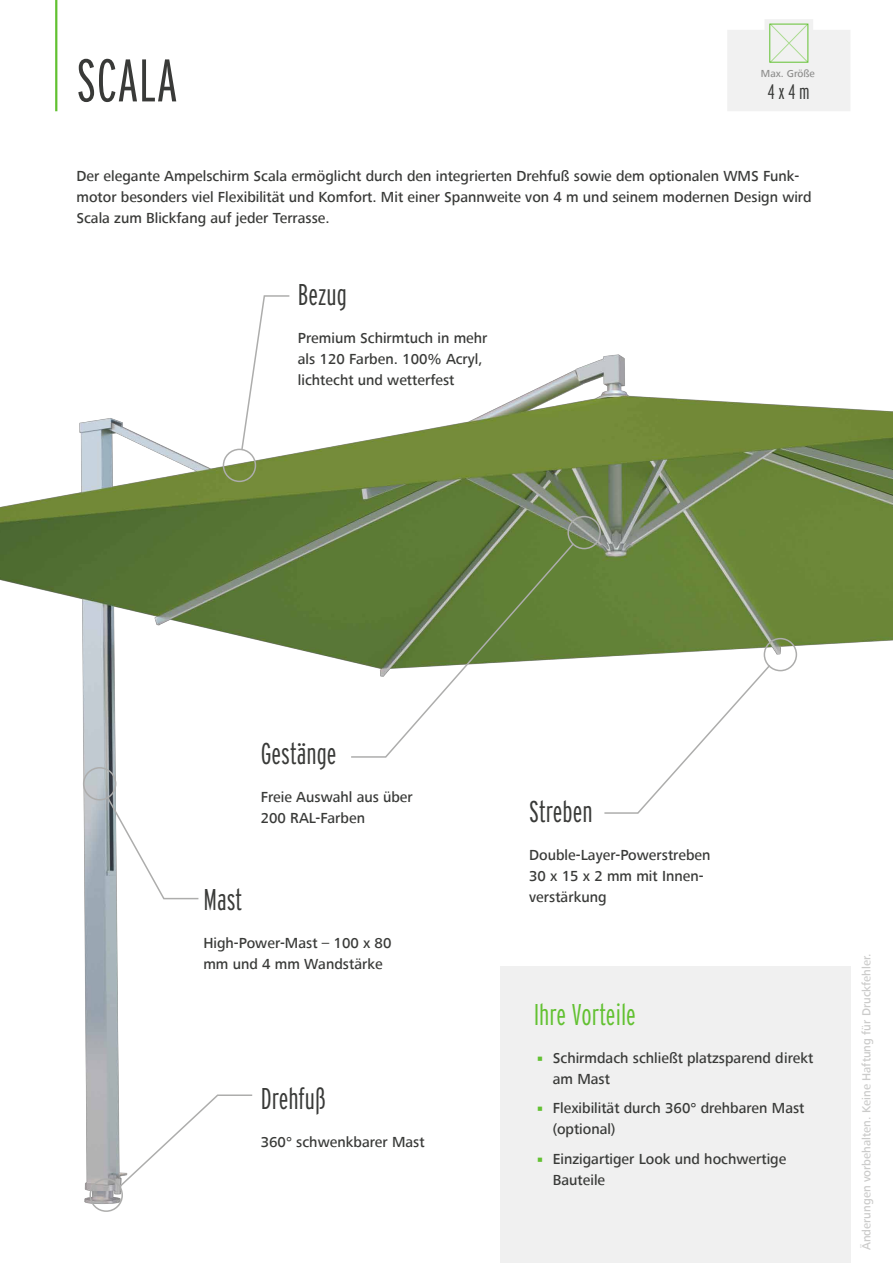
<style>
.page{position:relative;width:893px;height:1263px;background:#fff}
.page>*{position:absolute;margin:0;border:0;box-sizing:border-box;transform-origin:0 0}
.t1{font:300 60px "Interstate Compressed";color:#393a38}
.t2{font:300 30px "Interstate Compressed";color:#393a38}
.t3{font:300 30px "Interstate Compressed";color:#62c131}
.t4{font:300 21px "Interstate Compressed";color:#393a38}
.t5{font:500 15px/21px "Frutiger Next Com";color:#393a38}
.t6{font:500 12px "Frutiger Next Com";color:#cbcbca}
.t7{font:500 10.5px "Frutiger Next Com";color:#8e8e8d}
.s1{font-family:"Warema Nimbus Cnd";font-weight:400;color:#62c131}
</style>
<div class="page">
<img style="left:0;top:354px;width:893px;height:902px">
<div style="left:500px;top:967px;width:350px;height:296px;background:#f0f0f0"></div>
<svg style="left:727px;top:19px;width:123px;height:92px"></svg>
<div style="left:769px;top:24px;width:39px;height:39px;border:1px solid #62c131"></div>
<div style="left:764px;top:638px;width:33px;height:33px;border:2px solid #adadac;border-radius:50%"></div>
<div style="left:223px;top:449px;width:33px;height:33px;border:2px solid #adadac;border-radius:50%"></div>
<svg style="left:603px;top:663px;width:169px;height:151px"></svg>
<svg style="left:240px;top:295px;width:51px;height:156px"></svg>
<div style="left:83px;top:767px;width:33px;height:33px;border:2px solid #adadac;border-radius:50%"></div>
<svg style="left:106px;top:796px;width:94px;height:104px"></svg>
<svg style="left:118px;top:1094px;width:136px;height:94px"></svg>
<div style="left:89px;top:1178px;width:34px;height:34px;border:2px solid #adadac;border-radius:50%"></div>
<svg style="left:350px;top:542px;width:225px;height:216px"></svg>
<div style="left:567px;top:516px;width:34px;height:33px;border:2px solid #adadac;border-radius:50%"></div>
<hr style="left:55px;top:0;width:2px;height:111px;background:#62c131">
<h1 class="t1" style="left:76px;top:47px;width:103px">SCALA</h1>
<p class="t7" style="left:761px;top:67px;width:55px">Max. Größe</p>
<h3 class="t4" style="left:768px;top:79px;width:43px">4 x 4 m</h3>
<p class="t5" style="left:76px;top:165px;width:737px">Der elegante Ampelschirm Scala ermöglicht durch den integrierten Drehfuß sowie dem optionalen WMS Funk&shy;motor besonders viel Flexibilität und Komfort. Mit einer Spannweite von 4 m und seinem modernen Design wird<br>Scala zum Blickfang auf jeder Terrasse.</p>
<h2 class="t2" style="left:298px;top:278px;width:51px">Bezug</h2>
<p class="t5" style="left:298px;top:328px;width:191px">Premium Schirmtuch in mehr als 120 Farben. 100% Acryl, lichtecht und wetterfest</p>
<h2 class="t2" style="left:261px;top:737px;width:77px">Gestänge</h2>
<p class="t5" style="left:261px;top:787px;width:154px">Freie Auswahl aus über<br>200 RAL-Farben</p>
<h2 class="t2" style="left:203px;top:882px;width:40px">Mast</h2>
<p class="t5" style="left:203px;top:932px;width:190px">High-Power-Mast – 100 x 80 mm und 4 mm Wandstärke</p>
<h2 class="t2" style="left:261px;top:1081px;width:67px">Drehfuß</h2>
<p class="t5" style="left:261px;top:1131px;width:165px">360° schwenkbarer Mast</p>
<h2 class="t2" style="left:529px;top:794px;width:65px">Streben</h2>
<p class="t5" style="left:529px;top:844px;width:183px">Double-Layer-Powerstreben<br>30 x 15 x 2 mm mit Innen&shy;verstärkung</p>
<h2 class="t3" style="left:534px;top:997px;width:104px">Ihre Vorteile</h2>
<p class="t5" style="left:553px;top:1047px;width:262px;text-indent:-19px"><span class="s1">▪</span> Schirmdach schließt platzsparend direkt am Mast</p>
<p class="t5" style="left:553px;top:1098px;width:253px;text-indent:-19px"><span class="s1">▪</span> Flexibilität durch 360° drehbaren Mast (optional)</p>
<p class="t5" style="left:553px;top:1148px;width:235px;text-indent:-19px"><span class="s1">▪</span> Einzigartiger Look und hochwertige<br>Bauteile</p>
<p class="t6" style="left:860px;top:1250px;width:299px;rotate:-90deg">Änderungen vorbehalten. Keine Haftung für Druckfehler.</p>
</div>
